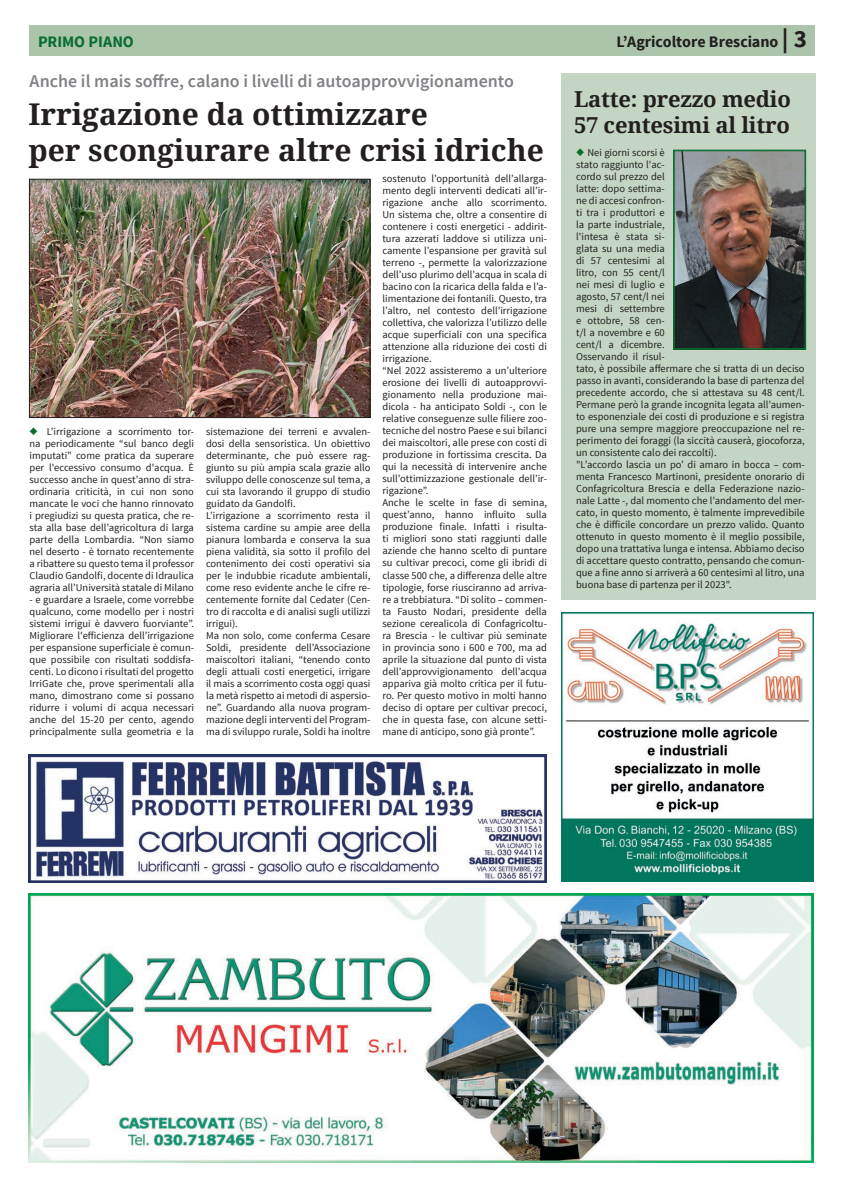
<style>
.page{position:relative;width:842px;height:1191px;background:#fff}
.page>*{position:absolute;margin:0;border:0;box-sizing:border-box;transform-origin:0 0}
.TITOLI_articoli{font:700 30px/36px "Noto Serif";color:#231f20}
.TITOLI_articoli_MEDI{font:700 22px/26.4px "Noto Serif";letter-spacing:-.01em;color:#231f20}
.Sommario{font:600 18px "Source Sans Pro";color:#808285}
.t1{font:700 16px "Source Sans Pro";letter-spacing:-.005em;color:#231f20}
.t2{font:700 16px "Source Sans Pro";letter-spacing:-.005em;color:#086d2f}
.Testo_lungo{font:10.5px/12px "Source Sans Pro";color:#231f20;text-align:justify}
.s1{font-size:25px}
.s2{color:#086d2f}
</style>
<div class="page">
<div style="left:30px;top:26px;width:785px;height:30px;background:#abc5ab"></div>
<div style="left:561px;top:74px;width:254px;height:526px;background:#c4d6c3"></div>
<img style="left:673px;top:150px;width:133px;height:200px">
<div style="left:674px;top:151px;width:131px;height:198px;border:1px solid #086d2f"></div>
<img style="left:28px;top:893px;width:786px;height:269px">
<img style="left:28px;top:754px;width:519px;height:128px">
<img style="left:561px;top:612px;width:252px;height:269px">
<img style="left:31px;top:181px;width:337px;height:235px">
<div style="left:29px;top:179px;width:341px;height:239px;border:1px solid #231f20"></div>
<p class="t2" style="left:38px;top:32px;width:97px">PRIMO PIANO</p>
<p class="t1" style="left:616px;top:32px;width:192px">L’Agricoltore Bresciano <span class="s1">| 3</span></p>
<p class="Sommario" style="left:30px;top:70px;width:486px">Anche il mais soffre, calano i livelli di autoapprovvigionamento</p>
<p class="TITOLI_articoli" style="left:28px;top:95px;width:517px">Irrigazione da ottimizzare<br>per scongiurare altre crisi idriche</p>
<p class="Testo_lungo" style="left:30px;top:425px;width:166px"><span class="s2">◆</span> L’irrigazione a scorrimento tor&shy;na periodicamente “sul banco degli imputati” come pratica da superare per l'eccessivo consumo d'acqua. È successo anche in quest’anno di stra&shy;ordinaria criticità, in cui non sono mancate le voci che hanno rinnovato i pregiudizi su questa pratica, che re&shy;sta alla base dell’agricoltura di larga parte della Lombardia. “Non siamo nel deserto - è tornato recentemente a ribattere su questo tema il professor Claudio Gandolfi, docente di Idraulica agraria all’Università statale di Milano</p>
<p class="Testo_lungo" style="left:30px;top:593px;width:166px">- e guardare a Israele, come vorrebbe qualcuno, come modello per i nostri sistemi irrigui è davvero fuorviante”.<br>Migliorare l'efficienza dell’irrigazione per espansione superficiale è comun&shy;que possibile con risultati soddisfa&shy;centi. Lo dicono i risultati del progetto IrriGate che, prove sperimentali alla mano, dimostrano come si possano ridurre i volumi di acqua necessari anche del 15-20 per cento, agendo principalmente sulla geometria e la</p>
<p class="Testo_lungo" style="left:206px;top:425px;width:166px">sistemazione dei terreni e avvalen&shy;dosi della sensoristica. Un obiettivo determinante, che può essere rag&shy;giunto su più ampia scala grazie allo sviluppo delle conoscenze sul tema, a cui sta lavorando il gruppo di studio guidato da Gandolfi.</p>
<p class="Testo_lungo" style="left:206px;top:509px;width:166px">L’irrigazione a scorrimento resta il sistema cardine su ampie aree della pianura lombarda e conserva la sua piena validità, sia sotto il profilo del contenimento dei costi operativi sia per le indubbie ricadute ambientali, come reso evidente anche le cifre re&shy;centemente fornite dal Cedater (Cen&shy;tro di raccolta e di analisi sugli utilizzi irrigui).</p>
<p class="Testo_lungo" style="left:206px;top:629px;width:166px">Ma non solo, come conferma Cesare Soldi, presidente dell’Associazione maiscoltori italiani, “tenendo conto degli attuali costi energetici, irrigare il mais a scorrimento costa oggi quasi la metà rispetto ai metodi di aspersio&shy;ne”. Guardando alla nuova program&shy;mazione degli interventi del Program&shy;ma di sviluppo rurale, Soldi ha inoltre</p>
<p class="Testo_lungo" style="left:382px;top:173px;width:166px">sostenuto l’opportunità dell’allarga&shy;mento degli interventi dedicati all’ir&shy;rigazione anche allo scorrimento.<br>Un sistema che, oltre a consentire di contenere i costi energetici - addirit&shy;tura azzerati laddove si utilizza uni&shy;camente l’espansione per gravità sul terreno -, permette la valorizzazione dell’uso plurimo dell’acqua in scala di bacino con la ricarica della falda e l’a&shy;limentazione dei fontanili. Questo, tra l’altro, nel contesto dell’irrigazione collettiva, che valorizza l’utilizzo delle acque superficiali con una specifica attenzione alla riduzione dei costi di irrigazione.</p>
<p class="Testo_lungo" style="left:382px;top:365px;width:166px">“Nel 2022 assisteremo a un’ulteriore erosione dei livelli di autoapprovvi&shy;gionamento nella produzione mai&shy;dicola - ha anticipato Soldi -, con le relative conseguenze sulle filiere zoo&shy;tecniche del nostro Paese e sui bilanci dei maiscoltori, alle prese con costi di produzione in fortissima crescita. Da qui la necessità di intervenire anche sull’ottimizzazione gestionale dell’ir&shy;rigazione”.</p>
<p class="Testo_lungo" style="left:382px;top:497px;width:166px">Anche le scelte in fase di semina, quest’anno, hanno influito sulla produzione finale. Infatti i risulta&shy;ti migliori sono stati raggiunti dalle aziende che hanno scelto di puntare su cultivar precoci, come gli ibridi di classe 500 che, a differenza delle altre tipologie, forse riusciranno ad arriva&shy;re a trebbiatura. “Di solito – commen&shy;ta Fausto Nodari, presidente della sezione cerealicola di Confagricoltu&shy;ra Brescia - le cultivar più seminate in provincia sono i 600 e 700, ma ad aprile la situazione dal punto di vista dell’approvvigionamento dell’acqua appariva già molto critica per il futu&shy;ro. Per questo motivo in molti hanno deciso di optare per cultivar precoci, che in questa fase, con alcune setti&shy;mane di anticipo, sono già pronte”.</p>
<p class="TITOLI_articoli_MEDI" style="left:574px;top:85px;width:218px">Latte: prezzo medio<br>57 centesimi al litro</p>
<p class="Testo_lungo" style="left:576px;top:147px;width:230px;text-align:left"><span class="s2">◆</span> Nei giorni scorsi è<br>stato raggiunto l'ac-<br>cordo sul prezzo del<br>latte: dopo settima-<br>ne di accesi confron-<br>ti tra i produttori e<br>la parte industriale,<br>l'intesa è stata si-<br>glata su una media<br>di 57 centesimi al<br>litro, con 55 cent/l<br>nei mesi di luglio e<br>agosto, 57 cent/l nei<br>mesi di settembre<br>e ottobre, 58 cen-<br>t/l a novembre e 60<br>cent/l a dicembre.<br>Osservando il risul-<br>tato, è possibile affermare che si tratta di un deciso passo in avanti, considerando la base di partenza del precedente accordo, che si attestava su 48 cent/l.<br>Permane però la grande incognita legata all’aumen&shy;to esponenziale dei costi di produzione e si registra pure una sempre maggiore preoccupazione nel re&shy;perimento dei foraggi (la siccità causerà, giocoforza, un consistente calo dei raccolti).</p>
<p class="Testo_lungo" style="left:576px;top:459px;width:230px">"L’accordo lascia un po’ di amaro in bocca – com&shy;menta Francesco Martinoni, presidente onorario di Confagricoltura Brescia e della Federazione nazio&shy;nale Latte -, dal momento che l’andamento del mer&shy;cato, in questo momento, è talmente imprevedibile che è difficile concordare un prezzo valido. Quanto ottenuto in questo momento è il meglio possibile, dopo una trattativa lunga e intensa. Abbiamo deciso di accettare questo contratto, pensando che comun&shy;que a fine anno si arriverà a 60 centesimi al litro, una buona base di partenza per il 2023".</p>
</div>
